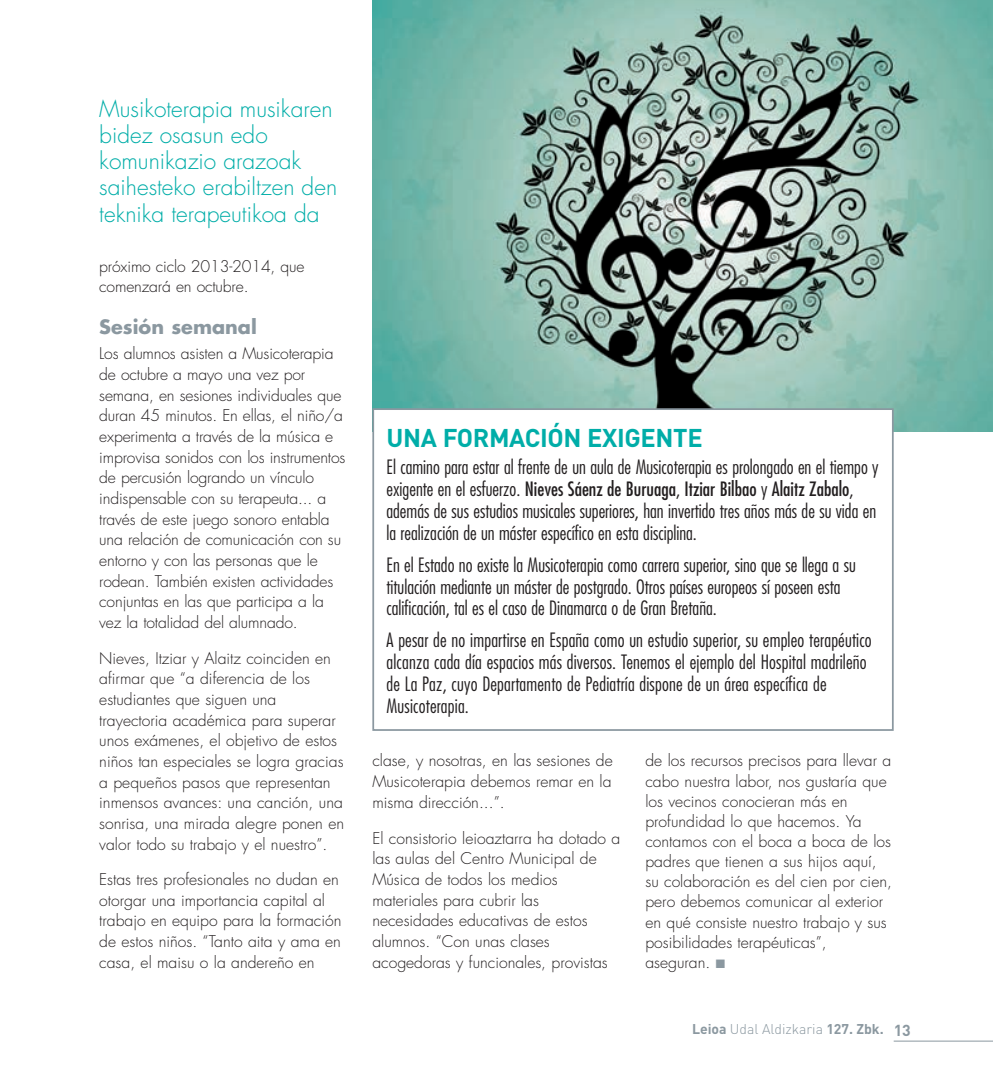
<style>
.page{position:relative;width:993px;height:1092px;background:#fff}
.page>*{position:absolute;margin:0;border:0;box-sizing:border-box;transform-origin:0 0}
.t1{font:700 25.38px "DIN";letter-spacing:-.015em;color:#00ada8}
.t2{font:300 22.75px/26.2px "Futura";color:#00ada8}
.t3{font:300 condensed 19.25px/21.9px "Futura";color:#231f20}
.t4{font:700 19.25px "Futura";color:#8b98a0}
.t5{font:300 15.75px/20.7px "Futura";color:#231f20}
.t6{font:300 14px "DIN";color:#8b98a0}
.s1{font-weight:400}
.s2{color:#8b98a0}
.s3{font-weight:700}
.s4{font-weight:700;font-size:15.75px}
</style>
<div class="page">
<hr style="left:893px;top:1040px;width:99px;height:1px;background:#8b98a0">
<img style="left:372px;top:0;width:620px;height:432px">
<div style="left:373px;top:409px;width:519px;height:321px;background:#fff"></div>
<div style="left:372px;top:408px;width:521px;height:322px;border:2px solid #8b98a0"></div>
<h2 class="t2" style="left:99px;top:96px;width:239px">Musikoterapia musikaren bidez osasun edo komunikazio arazoak saihesteko erabiltzen den teknika terapeutikoa da</h2>
<p class="t5" style="left:99px;top:256px;width:207px">próximo ciclo 2013-2014, que comenzará en octubre.</p>
<p class="t4" style="left:99px;top:314px;width:159px">Sesión semanal</p>
<p class="t5" style="left:99px;top:344px;width:247px">Los alumnos asisten a Musicoterapia de octubre a mayo una vez por semana, en sesiones individuales que duran 45 minutos. En ellas, el niño/a experimenta a través de la música e improvisa sonidos con los instrumentos de percusión logrando un vínculo indispensable con su terapeuta... a través de este juego sonoro entabla una relación de comunicación con su entorno y con las personas que le rodean. También existen actividades conjuntas en las que participa a la vez la totalidad del alumnado.</p>
<p class="t5" style="left:99px;top:648px;width:246px">Nieves, Itziar y Alaitz coinciden en afirmar que “a diferencia de los estudiantes que siguen una trayectoria académica para superar unos exámenes, el objetivo de estos niños tan especiales se logra gracias a pequeños pasos que representan inmensos avances: una canción, una sonrisa, una mirada alegre ponen en valor todo su trabajo y el nuestro”.</p>
<p class="t5" style="left:99px;top:869px;width:243px">Estas tres profesionales no dudan en otorgar una importancia capital al trabajo en equipo para la formación de estos niños. “Tanto aita y ama en casa, el maisu o la andereño en</p>
<h1 class="t1" style="left:386px;top:421px;width:120px">UNA FORMAC</h1>
<h1 class="t1" style="left:540px;top:421px;width:164px">IÓN EXIGENTE</h1>
<p class="t3" style="left:386px;top:456px;width:493px">El camino para estar al frente de un aula de Musicoterapia es prolongado en el tiempo y exigente en el esfuerzo. <span class="s1">Nieves Sáenz de Buruaga</span>, <span class="s1">Itziar Bilbao</span> y <span class="s1">Alaitz Zabalo</span>, además de sus estudios musicales superiores, han invertido tres años más de su vida en la realización de un máster específico en esta disciplina.</p>
<p class="t3" style="left:386px;top:553px;width:470px">En el Estado no existe la Musicoterapia como carrera superior, sino que se llega a su titulación mediante un máster de postgrado. Otros países europeos sí poseen esta calificación, tal es el caso de Dinamarca o de Gran Bretaña.</p>
<p class="t3" style="left:386px;top:629px;width:486px">A pesar de no impartirse en España como un estudio superior, su empleo terapéutico alcanza cada día espacios más diversos. Tenemos el ejemplo del Hospital madrileño de La Paz, cuyo Departamento de Pediatría dispone de un área específica de Musicoterapia.</p>
<p class="t5" style="left:372px;top:750px;width:242px;text-align:justify">clase, y nosotras, en las sesiones de Musicoterapia debemos remar en la misma dirección...”.</p>
<p class="t5" style="left:372px;top:827px;width:249px">El consistorio leioaztarra ha dotado a las aulas del Centro Municipal de<br>Música de todos los medios materiales para cubrir las necesidades educativas de estos alumnos. “Con unas clases acogedoras y funcionales, provistas</p>
<p class="t5" style="left:645px;top:751px;width:248px;line-height:20.1px">de los recursos precisos para llevar a cabo nuestra labor, nos gustaría que los vecinos conocieran más en profundidad lo que hacemos. Ya contamos con el boca a boca de los padres que tienen a sus hijos aquí, su colaboración es del cien por cien, pero debemos comunicar al exterior en qué consiste nuestro trabajo y sus posibilidades terapéuticas”, aseguran. <span class="s2">■</span></p>
<p class="t6" style="left:691px;top:1020px;width:220px"><span class="s3">LEIOA</span> Udal Aldizkaria <span class="s3">127. ZBK.</span> <span class="s4">13</span></p>
</div>
